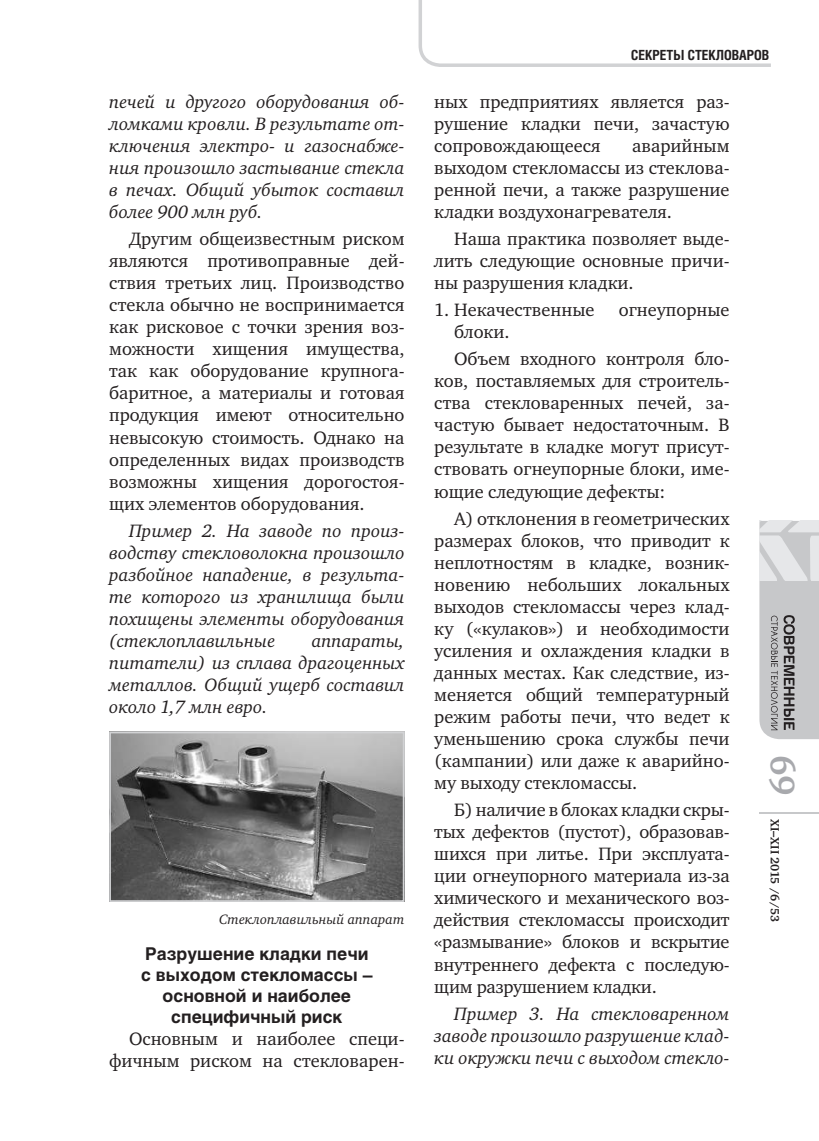
<style>
.page{position:relative;width:819px;height:1141px;background:#fff}
.page>*{position:absolute;margin:0;border:0;box-sizing:border-box;transform-origin:0 0}
.t1{font:700 35px "Charter ITC";color:#a8a9ad}
.t2{font:18.38px/22.1px "Charter ITC";color:#231f20;text-align:justify}
.t3{font:italic 18.38px/22.1px "Charter ITC";color:#231f20;text-align:justify}
.t4{font:700 17.5px/21px "Helios";color:#231f20;text-align:center}
.t5{font:italic 14px "Charter ITC";color:#231f20}
.t6{font:700 14px "Helios Cond";color:#231f20}
.t7{font:700 12.25px "Charter ITC";letter-spacing:-.005em;color:#231f20}
</style>
<div class="page">
<hr style="left:759px;top:812px;width:60px;height:2px;background:#c7c8ca">
<svg style="left:759px;top:521px;width:60px;height:218px;background:#c3c3c5"></svg>
<svg style="left:418px;top:0;width:353px;height:67px"></svg>
<img style="left:112px;top:735px;width:289px;height:164px">
<div style="left:109px;top:732px;width:295px;height:170px;border:2px solid #d1d2d4"></div>
<p class="t3" style="left:109px;top:90px;width:297px">печей и другого оборудования об&shy;ломками кровли. В результате от&shy;ключения электро- и газоснабже&shy;ния произошло застывание стекла в печах. Общий убыток составил более 900 млн руб.</p>
<p class="t2" style="left:109px;top:228px;width:297px;text-indent:20px">Другим общеизвестным риском являются противоправные дей&shy;ствия третьих лиц. Производство стекла обычно не воспринимается как рисковое с точки зрения воз&shy;можности хищения имущества, так как оборудование крупнога&shy;баритное, а материалы и готовая продукция имеют относительно невысокую стоимость. Однако на определенных видах производств возможны хищения дорогостоя&shy;щих элементов оборудования.</p>
<p class="t3" style="left:109px;top:519px;width:297px;text-indent:20px">Пример 2. На заводе по произ&shy;водству стекловолокна произошло разбойное нападение, в результа&shy;те которого из хранилища были похищены элементы оборудования (стеклоплавильные</p>
<p class="t3" style="left:109px;top:630px;width:297px;text-indent:202px">аппараты, питатели) из сплава драгоценных металлов. Общий ущерб составил около 1,7 млн евро.</p>
<p class="t5" style="left:219px;top:910px;width:187px">Стеклоплавильный аппарат</p>
<p class="t4" style="left:141px;top:943px;width:233px">Разрушение кладки печи с выходом стекломассы – основной и наиболее специфичный риск</p>
<p class="t2" style="left:109px;top:1027px;width:297px;text-align:right">Основным и наиболее специ&shy;фичным риском на стекловарен-</p>
<p class="t6" style="left:631px;top:47px;width:139px">СЕКРЕТЫ СТЕКЛОВАРОВ</p>
<p class="t2" style="left:434px;top:90px;width:297px">ных предприятиях является раз&shy;рушение кладки печи, зачастую сопровождающееся</p>
<p class="t2" style="left:434px;top:135px;width:297px;text-indent:198px">аварийным выходом стекломассы из стеклова&shy;ренной печи, а также разрушение кладки воздухонагревателя.</p>
<p class="t2" style="left:434px;top:228px;width:297px;text-indent:20px">Наша практика позволяет выде&shy;лить следующие основные причи&shy;ны разрушения кладки.</p>
<p class="t2" style="left:434px;top:299px;width:162px">1. Некачественные</p>
<p class="t2" style="left:619px;top:299px;width:112px">огнеупорные</p>
<p class="t2" style="left:454px;top:318px;width:277px;line-height:26.9px">блоки.<br>Объем входного контроля бло-</p>
<p class="t2" style="left:434px;top:370px;width:297px">ков, поставляемых для строитель&shy;ства стекловаренных печей, за&shy;частую бывает недостаточным. В результате в кладке могут присут&shy;ствовать огнеупорные блоки, име&shy;ющие следующие дефекты:</p>
<p class="t2" style="left:434px;top:507px;width:297px;text-indent:20px">А) отклонения в геометрических размерах блоков, что приводит к неплотностям в кладке, возник&shy;новению небольших локальных выходов стекломассы через клад&shy;ку («кулаков») и необходимости усиления и охлаждения кладки в данных местах. Как следствие, из&shy;меняется общий температурный режим работы печи, что ведет к уменьшению срока службы печи (кампании) или даже к аварийно&shy;му выходу стекломассы.</p>
<p class="t2" style="left:434px;top:799px;width:297px;text-indent:20px">Б) наличие в блоках кладки скры&shy;тых дефектов (пустот), образовав&shy;шихся при литье. При эксплуата&shy;ции огнеупорного материала из-за химического и механического воз&shy;действия стекломассы происходит «размывание» блоков и вскрытие внутреннего дефекта с последую&shy;щим разрушением кладки.</p>
<p class="t3" style="left:434px;top:1002px;width:297px;text-indent:20px">Пример 3. На стекловаренном заводе произошло разрушение клад&shy;ки окружки печи с выходом стекло-</p>
<h1 class="t1" style="left:804px;top:755px;width:42px;rotate:90deg">69</h1>
<p class="t7" style="left:782px;top:819px;width:105px;rotate:90deg">XI–XII 2015 /6/53</p>
</div>
